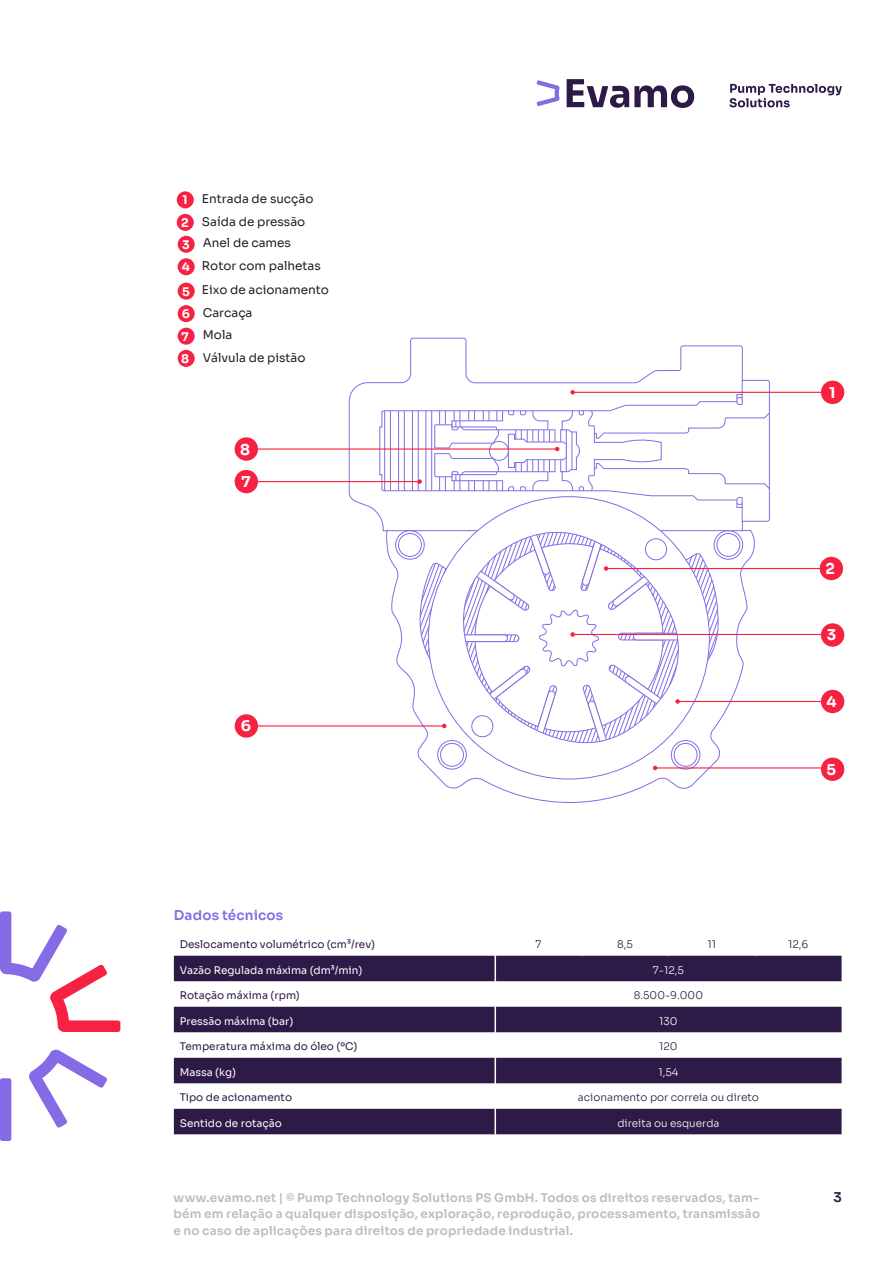
<style>
.page{position:relative;width:893px;height:1263px;background:#fff}
.page>*{position:absolute;margin:0;border:0;box-sizing:border-box;transform-origin:0 0}
.t1{font:700 15px "Sora";color:#fff}
.t2{font:600 13.5px "Sora";letter-spacing:.01em;color:#856be5}
.t3{font:600 13.5px "Sora";color:#2e1a47}
.t4{font:600 12px "Sora";letter-spacing:.015em;color:#bbbcbc}
.t5{font:12px "Sora";color:#231f20}
.t6{font:700 12px "Sora";color:#fff}
.t7{font:10.5px "Sora";color:#2e1a47}
.t8{font:10.5px "Sora";color:#fff}
.t9{font:300 10.5px "Sora";color:#2e1a47}
.t10{font:300 10.5px "Sora";color:#fff}
</style>
<div class="page">
<svg style="left:0;top:911px;width:120px;height:121px"></svg>
<svg style="left:29px;top:1049px;width:78px;height:79px"></svg>
<div style="left:0;top:1078px;width:11px;height:63px;background:#856be5;border-radius:3px"></div>
<svg style="left:174px;top:956px;width:668px;height:178px;fill:#2e1a47"></svg>
<svg style="left:495px;top:955px;width:1px;height:179px"></svg>
<svg style="left:567px;top:79px;width:127px;height:29px"></svg>
<svg style="left:729px;top:84px;width:113px;height:23px"></svg>
<svg style="left:537px;top:80px;width:23px;height:26px"></svg>
<svg style="left:349px;top:338px;width:421px;height:465px"></svg>
<hr style="left:387px;top:530px;width:91px;height:1px;background:#856be5">
<hr style="left:660px;top:530px;width:83px;height:1px;background:#856be5">
<div style="left:714px;top:530px;width:29px;height:29px;border:1px solid #856be5;border-radius:50%"></div>
<div style="left:717px;top:533px;width:23px;height:23px;border:1px solid #856be5;border-radius:50%"></div>
<div style="left:396px;top:530px;width:28px;height:29px;border:1px solid #856be5;border-radius:50%"></div>
<div style="left:398px;top:533px;width:24px;height:23px;border:1px solid #856be5;border-radius:50%"></div>
<svg style="left:428px;top:522px;width:282px;height:257px"></svg>
<hr style="left:573px;top:392px;width:251px;height:1px;background:#f72142">
<hr style="left:606px;top:568px;width:217px;height:1px;background:#f72142">
<hr style="left:573px;top:634px;width:251px;height:1px;background:#f72142">
<hr style="left:678px;top:701px;width:146px;height:1px;background:#f72142">
<div style="left:821px;top:381px;width:23px;height:23px;background:#f72142;border-radius:50%"></div>
<div style="left:820px;top:557px;width:23px;height:23px;background:#f72142;border-radius:50%"></div>
<div style="left:821px;top:623px;width:23px;height:24px;background:#f72142;border-radius:50%"></div>
<div style="left:821px;top:690px;width:23px;height:23px;background:#f72142;border-radius:50%"></div>
<hr style="left:655px;top:767px;width:187px;height:1px;background:#f72142">
<svg style="left:653px;top:766px;width:4px;height:4px"></svg>
<div style="left:821px;top:757px;width:23px;height:24px;background:#f72142;border-radius:50%"></div>
<div style="left:235px;top:437px;width:23px;height:24px;background:#f72142;border-radius:50%"></div>
<hr style="left:252px;top:448px;width:305px;height:2px;background:#f72142">
<div style="left:235px;top:470px;width:23px;height:23px;background:#f72142;border-radius:50%"></div>
<hr style="left:252px;top:481px;width:168px;height:1px;background:#f72142">
<svg style="left:379px;top:380px;width:391px;height:142px"></svg>
<div style="left:178px;top:283px;width:17px;height:17px;background:#f72142;border-radius:50%"></div>
<div style="left:178px;top:305px;width:17px;height:17px;background:#f72142;border-radius:50%"></div>
<div style="left:178px;top:328px;width:17px;height:17px;background:#f72142;border-radius:50%"></div>
<div style="left:178px;top:350px;width:17px;height:17px;background:#f72142;border-radius:50%"></div>
<div style="left:177px;top:191px;width:17px;height:17px;background:#f72142;border-radius:50%"></div>
<div style="left:177px;top:214px;width:17px;height:17px;background:#f72142;border-radius:50%"></div>
<div style="left:178px;top:236px;width:17px;height:17px;background:#f72142;border-radius:50%"></div>
<div style="left:178px;top:258px;width:17px;height:17px;background:#f72142;border-radius:50%"></div>
<div style="left:235px;top:714px;width:23px;height:24px;background:#f72142;border-radius:50%"></div>
<hr style="left:252px;top:725px;width:192px;height:1px;background:#f72142">
<svg style="left:419px;top:529px;width:299px;height:219px"></svg>
<p class="t6" style="left:182px;top:190px;width:7px">1</p>
<p class="t6" style="left:181px;top:213px;width:9px">2</p>
<p class="t6" style="left:182px;top:234px;width:9px">3</p>
<p class="t6" style="left:182px;top:257px;width:10px">4</p>
<p class="t6" style="left:182px;top:281px;width:9px">5</p>
<p class="t6" style="left:182px;top:304px;width:10px">6</p>
<p class="t6" style="left:182px;top:326px;width:9px">7</p>
<p class="t6" style="left:181px;top:349px;width:10px">8</p>
<p class="t5" style="left:202px;top:189px;width:113px">Entrada de sucção</p>
<p class="t5" style="left:202px;top:211px;width:105px">Saída de pressão</p>
<p class="t5" style="left:203px;top:233px;width:90px">Anel de cames</p>
<p class="t5" style="left:202px;top:279px;width:129px">Eixo de acionamento</p>
<p class="t5" style="left:202px;top:256px;width:121px">Rotor com palhetas</p>
<p class="t5" style="left:203px;top:303px;width:51px">Carcaça</p>
<p class="t5" style="left:203px;top:325px;width:31px">Mola</p>
<p class="t5" style="left:203px;top:347px;width:104px">Válvula de pistão</p>
<p class="t1" style="left:240px;top:437px;width:12px">8</p>
<p class="t1" style="left:242px;top:469px;width:11px">7</p>
<p class="t1" style="left:241px;top:714px;width:12px">6</p>
<p class="t1" style="left:829px;top:380px;width:8px">1</p>
<p class="t1" style="left:825px;top:556px;width:11px">2</p>
<p class="t1" style="left:827px;top:623px;width:11px">3</p>
<p class="t1" style="left:826px;top:689px;width:12px">4</p>
<p class="t1" style="left:827px;top:757px;width:11px">5</p>
<p class="t2" style="left:174px;top:904px;width:111px">Dados técnicos</p>
<p class="t7" style="left:180px;top:936px;width:197px">Deslocamento volumétrico (cm³/rev)</p>
<p class="t9" style="left:536px;top:936px;width:7px">7</p>
<p class="t9" style="left:617px;top:936px;width:17px">8,5</p>
<p class="t9" style="left:707px;top:936px;width:10px">11</p>
<p class="t9" style="left:788px;top:936px;width:22px">12,6</p>
<p class="t8" style="left:180px;top:961px;width:184px">Vazão Regulada máxima (dm³/min)</p>
<p class="t10" style="left:653px;top:961px;width:33px">7-12,5</p>
<p class="t7" style="left:180px;top:987px;width:122px">Rotação máxima (rpm)</p>
<p class="t9" style="left:634px;top:987px;width:71px">8.500-9.000</p>
<p class="t8" style="left:180px;top:1012px;width:115px">Pressão máxima (bar)</p>
<p class="t10" style="left:659px;top:1012px;width:20px">130</p>
<p class="t7" style="left:180px;top:1038px;width:179px">Temperatura máxima do óleo (ºC)</p>
<p class="t9" style="left:659px;top:1038px;width:20px">120</p>
<p class="t8" style="left:180px;top:1063px;width:58px">Massa (kg)</p>
<p class="t10" style="left:658px;top:1063px;width:22px">1,54</p>
<p class="t7" style="left:180px;top:1089px;width:114px">Tipo de acionamento</p>
<p class="t9" style="left:578px;top:1089px;width:182px">acionamento por correia ou direto</p>
<p class="t8" style="left:180px;top:1114px;width:104px">Sentido de rotação</p>
<p class="t10" style="left:617px;top:1114px;width:104px">direita ou esquerda</p>
<p class="t4" style="left:173px;top:1187px;width:587px">www.evamo.net | © Pump Technology Solutions PS GmbH. Todos os direitos reservados, tam-</p>
<p class="t3" style="left:833px;top:1186px;width:10px">3</p>
<p class="t4" style="left:173px;top:1204px;width:588px">bém em relação a qualquer disposição, exploração, reprodução, processamento, transmissão</p>
<p class="t4" style="left:173px;top:1220px;width:401px">e no caso de aplicações para direitos de propriedade industrial.</p>
</div>
